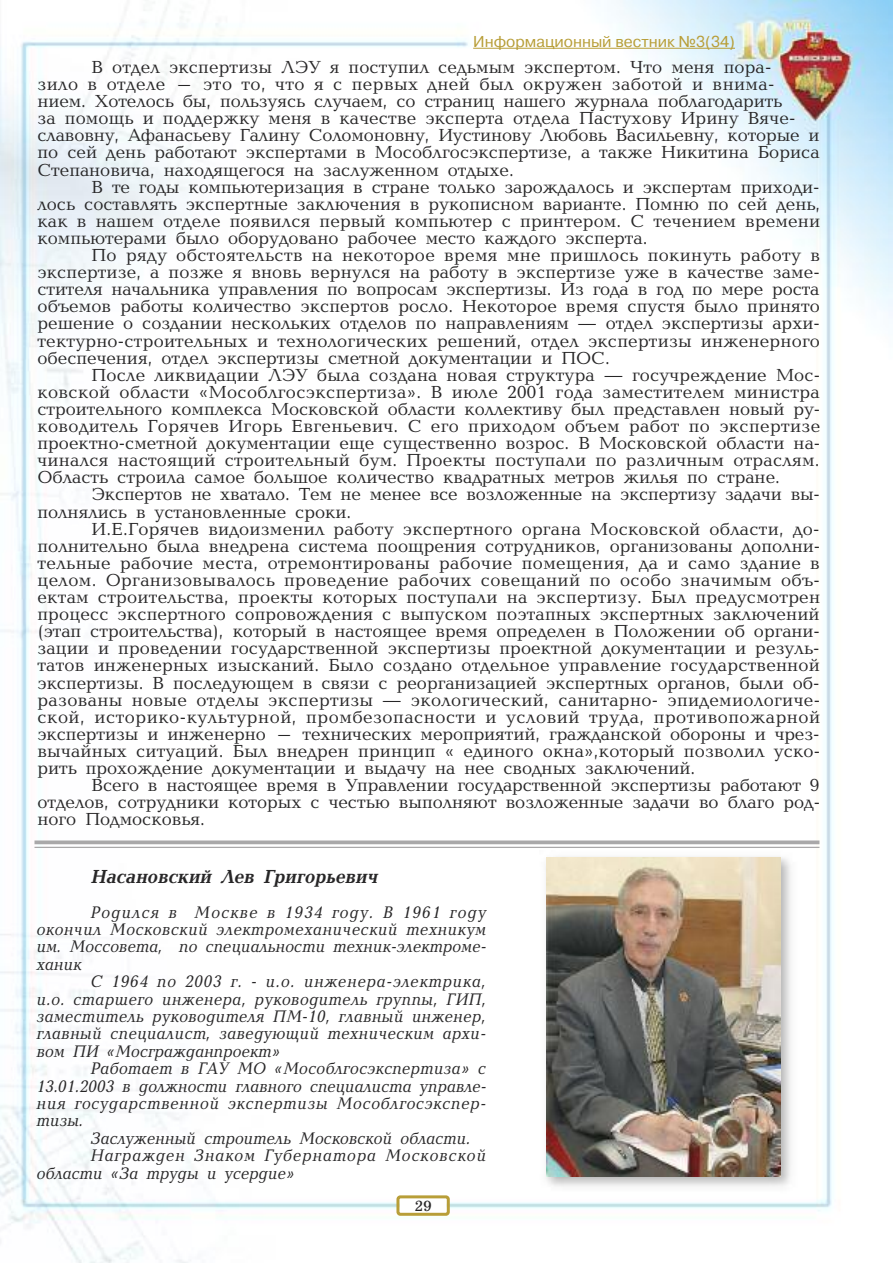
<style>
.page{position:relative;width:893px;height:1263px;background:#fff}
.page>*{position:absolute;margin:0;border:0;box-sizing:border-box;transform-origin:0 0}
.t1{font:italic 700 19.5px "Baltica C";color:#272627;scale:.95 1}
.t2{font:18px/17.1px "Baltica C";color:#272627;text-align:justify}
.t3{font:italic 17.25px/17.4px "Baltica C";color:#272627;text-align:justify;scale:.95 1}
.t4{font:italic 17.25px "Baltica C";letter-spacing:.055em;color:#272627;scale:.95 1}
.t5{font:15.75px "Pragmatica C";color:#b89e38}
.t6{font:15px "School Book C";color:#272627}
</style>
<div class="page">
<img style="left:0;top:0;width:893px;height:1263px">
<svg style="left:396px;top:1195px;width:54px;height:21px"></svg>
<hr style="left:473px;top:48px;width:262px;height:1px;background:#b89e38">
<svg style="left:34px;top:840px;width:785px;height:4px;background:#b3b2b3"></svg>
<hr style="left:34px;top:847px;width:785px;height:1px;background:#a9a8a9">
<img style="left:540px;top:850px;width:259px;height:345px">
<img style="left:546px;top:857px;width:234px;height:319px">
<p class="t5" style="left:473px;top:32px;width:263px">Информационный вестник №3(34)</p>
<p class="t2" style="left:38px;top:58px;width:784px;text-align:left;text-indent:54px">В отдел экспертизы ЛЭУ я поступил седьмым экспертом. Что меня пора-<br>зило в отделе – это то, что я с первых дней был окружен заботой и внима&shy;нием. Хотелось бы, пользуясь случаем, со страниц нашего журнала поблагодарить<br>за помощь и поддержку меня в качестве эксперта отдела Пастухову Ирину Вяче&shy;славовну, Афанасьеву Галину Соломоновну, Иустинову Любовь Васильевну, которые и по сей день работают экспертами в Мособлгосэкспертизе, а также Никитина Бориса Степановича, находящегося на заслуженном отдыхе.</p>
<p class="t2" style="left:38px;top:178px;width:784px;text-indent:54px">В те годы компьютеризация в стране только зарождалось и экспертам приходи&shy;лось составлять экспертные заключения в рукописном варианте. Помню по сей день, как в нашем отделе появился первый компьютер с принтером. С течением времени компьютерами было оборудовано рабочее место каждого эксперта.</p>
<p class="t2" style="left:38px;top:246px;width:784px;text-indent:54px">По ряду обстоятельств на некоторое время мне пришлось покинуть работу в экспертизе, а позже я вновь вернулся на работу в экспертизе уже в качестве заме&shy;стителя начальника управления по вопросам экспертизы. Из года в год по мере роста объемов работы количество экспертов росло. Некоторое время спустя было принято решение о создании нескольких отделов по направлениям — отдел экспертизы архи&shy;тектурно-строительных и технологических решений, отдел экспертизы инженерного обеспечения, отдел экспертизы сметной документации и ПОС.</p>
<p class="t2" style="left:38px;top:366px;width:784px;text-indent:54px">После ликвидации ЛЭУ была создана новая структура — госучреждение Мос&shy;ковской области «Мособлгосэкспертиза». В июле 2001 года заместителем министра строительного комплекса Московской области коллективу был представлен новый ру&shy;ководитель Горячев Игорь Евгеньевич. С его приходом объем работ по экспертизе проектно-сметной документации еще существенно возрос. В Московской области на&shy;чинался настоящий строительный бум. Проекты поступали по различным отраслям.<br>Область строила самое большое количество квадратных метров жилья по стране.</p>
<p class="t2" style="left:38px;top:486px;width:784px;text-indent:54px">Экспертов не хватало. Тем не менее все возложенные на экспертизу задачи вы&shy;полнялись в установленные сроки.</p>
<p class="t2" style="left:38px;top:520px;width:784px;text-indent:54px">И.Е.Горячев видоизменил работу экспертного органа Московской области, до&shy;полнительно была внедрена система поощрения сотрудников, организованы дополни&shy;тельные рабочие места, отремонтированы рабочие помещения, да и само здание в целом. Организовывалось проведение рабочих совещаний по особо значимым объ&shy;ектам строительства, проекты которых поступали на экспертизу. Был предусмотрен процесс экспертного сопровождения с выпуском поэтапных экспертных заключений (этап строительства), который в настоящее время определен в Положении об органи&shy;зации и проведении государственной экспертизы проектной документации и резуль&shy;татов инженерных изысканий. Было создано отдельное управление государственной экспертизы. В последующем в связи с реорганизацией экспертных органов, были об&shy;разованы новые отделы экспертизы — экологический, санитарно- эпидемиологиче&shy;ской, историко-культурной, промбезопасности и условий труда, противопожарной экспертизы и инженерно – технических мероприятий, гражданской обороны и чрез&shy;вычайных ситуаций. Был внедрен принцип « единого окна»,который позволил уско&shy;рить прохождение документации и выдачу на нее сводных заключений.</p>
<p class="t2" style="left:38px;top:776px;width:784px;text-indent:54px">Всего в настоящее время в Управлении государственной экспертизы работают 9 отделов, сотрудники которых с честью выполняют возложенные задачи во благо род&shy;ного Подмосковья.</p>
<p class="t1" style="left:90px;top:865px;width:306px">Насановский Лев Григорьевич</p>
<p class="t3" style="left:36px;top:903px;width:475px;text-indent:54px">Родился в Москве в 1934 году. В 1961 году окончил Московский электромеханический техникум им. Моссовета, по специальности техник-электроме&shy;ханик</p>
<p class="t3" style="left:36px;top:972px;width:475px;text-indent:54px">С 1964 по 2003 г. - и.о. инженера-электрика, и.о. старшего инженера, руководитель группы, ГИП, заместитель руководителя ПМ-10, главный инженер, главный специалист, заведующий техническим архи&shy;вом ПИ «Мосгражданпроект»</p>
<p class="t3" style="left:36px;top:1059px;width:475px;text-indent:54px">Работает в ГАУ МО «Мособлгосэкспертиза» с 13.01.2003 в должности главного специалиста управле&shy;ния государственной экспертизы Мособлгосэкспер&shy;тизы.</p>
<p class="t3" style="left:90px;top:1129px;width:401px">Заслуженный строитель Московской области.</p>
<p class="t4" style="left:90px;top:1145px;width:418px">Награжден Знаком Губернатора Московской</p>
<p class="t3" style="left:36px;top:1164px;width:273px">области «За труды и усердие»</p>
<p class="t6" style="left:414px;top:1196px;width:19px">29</p>
</div>
